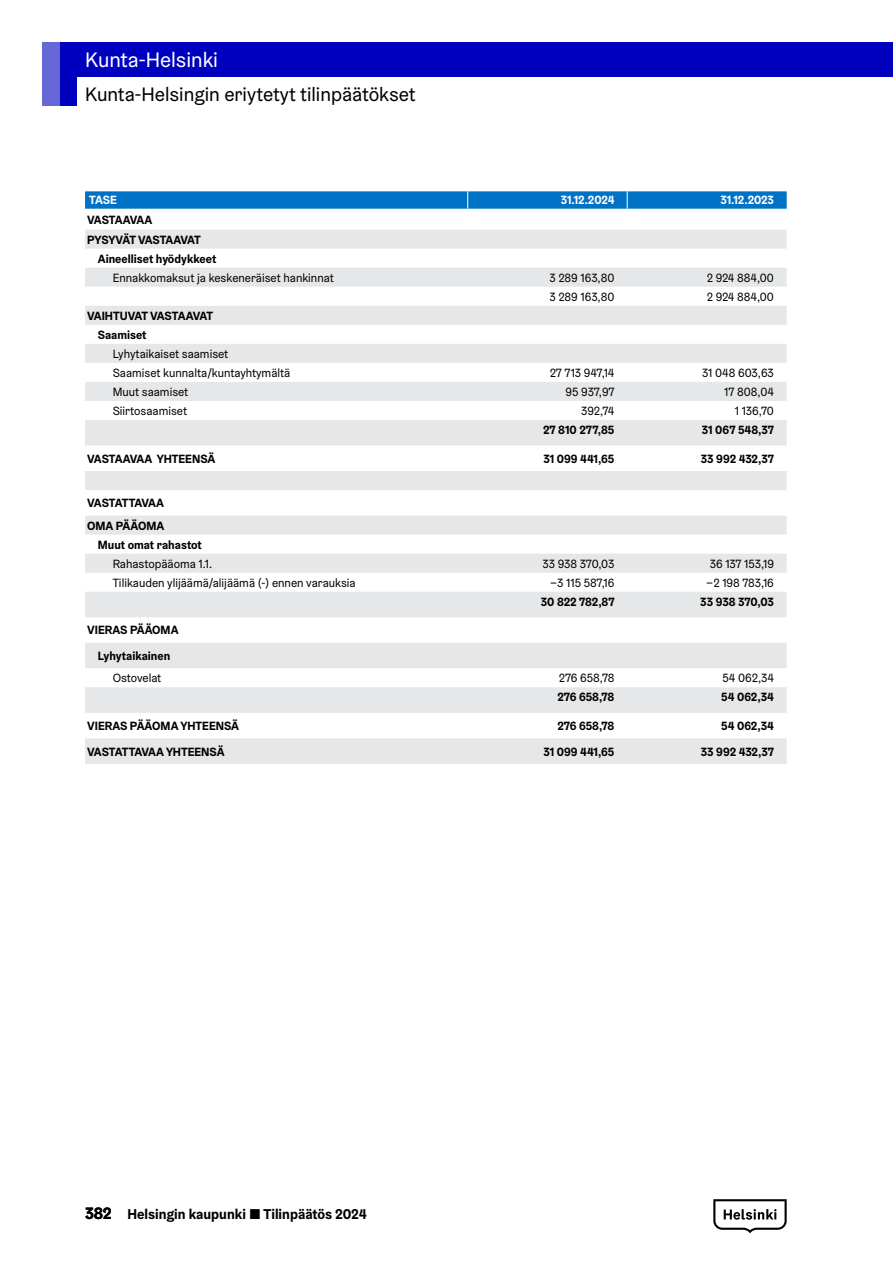
<style>
.page{position:relative;width:893px;height:1263px;background:#fff}
.page>*{position:absolute;margin:0;border:0;box-sizing:border-box;transform-origin:0 0}
.t1{font:21px "Helsinki Grotesk";color:#fff}
.t2{font:19.5px "Helsinki Grotesk";color:#000}
.t3{font:700 14.25px "Helsinki Grotesk";color:#000}
.Taulukko_leipis_3-taso{font:12px "Helsinki Grotesk";color:#000}
.Taulukko_numerot{font:12px "Helsinki Grotesk";color:#000}
.Taulukko_numerot-2{font:700 12px "Helsinki Grotesk";color:#000}
.Taulukko_leipis_1-taso_valiotsake{font:700 12px "Helsinki Grotesk";color:#000}
.Taulukko_leipis_2-taso_valiotsake{font:700 12px "Helsinki Grotesk";color:#000}
.Taulukko_leipis_1-taso_valiotsake-2{font:700 12px "Helsinki Grotesk";letter-spacing:-.035em;color:#000}
.Taulukko_otsakepalkki_otsikko_sar_2-xx{font:700 12px "Helsinki Grotesk";letter-spacing:-.01em;color:#fff}
.Taulukko_leipis_1-taso_valiotsake-3{font:700 12px "Helsinki Grotesk";letter-spacing:-.045em;color:#000}
.Taulukko_leipis_1-taso_valiotsake-4{font:700 12px "Helsinki Grotesk";letter-spacing:-.065em;color:#000}
.Taulukko_otsakepalkki_otsikko_sar_1{font:700 12px "Helsinki Grotesk";color:#fff}
.s1{font-size:16.5px}
.s2{font-weight:400}
</style>
<div class="page">
<svg style="left:713px;top:1199px;width:74px;height:34px"></svg>
<div style="left:43px;top:43px;width:850px;height:34px;background:#0000bf"></div>
<div style="left:43px;top:43px;width:34px;height:63px;background:#0000bf"></div>
<div style="left:43px;top:43px;width:17px;height:63px;background:#6666d8"></div>
<svg style="left:85px;top:230px;width:702px;height:534px;fill:#e7e8e8"></svg>
<svg style="left:85px;top:191px;width:702px;height:18px;background:#0977c8"></svg>
<h1 class="t1" style="left:85px;top:47px;width:134px">Kunta-Helsinki</h1>
<h2 class="t2" style="left:85px;top:82px;width:332px">Kunta-Helsingin eriytetyt tilinpäätökset</h2>
<p class="Taulukko_otsakepalkki_otsikko_sar_1" style="left:89px;top:193px;width:29px">TASE</p>
<p class="Taulukko_otsakepalkki_otsikko_sar_2-xx" style="left:561px;top:193px;width:55px">31.12.2024</p>
<p class="Taulukko_otsakepalkki_otsikko_sar_2-xx" style="left:720px;top:193px;width:55px">31.12.2023</p>
<p class="Taulukko_leipis_1-taso_valiotsake-2" style="left:87px;top:212px;width:67px">VASTAAVAA</p>
<p class="Taulukko_leipis_1-taso_valiotsake-3" style="left:87px;top:232px;width:115px">PYSYVÄT VASTAAVAT</p>
<p class="Taulukko_leipis_2-taso_valiotsake" style="left:98px;top:251px;width:120px">Aineelliset hyödykkeet</p>
<p class="Taulukko_leipis_3-taso" style="left:113px;top:270px;width:223px">Ennakkomaksut ja keskeneräiset hankinnat</p>
<p class="Taulukko_numerot" style="left:549px;top:270px;width:67px">3 289 163,80</p>
<p class="Taulukko_numerot" style="left:707px;top:270px;width:69px">2 924 884,00</p>
<p class="Taulukko_numerot" style="left:549px;top:289px;width:67px">3 289 163,80</p>
<p class="Taulukko_numerot" style="left:707px;top:289px;width:69px">2 924 884,00</p>
<p class="Taulukko_leipis_1-taso_valiotsake-2" style="left:87px;top:308px;width:127px">VAIHTUVAT VASTAAVAT</p>
<p class="Taulukko_leipis_2-taso_valiotsake" style="left:98px;top:327px;width:50px">Saamiset</p>
<p class="Taulukko_leipis_3-taso" style="left:113px;top:346px;width:117px">Lyhytaikaiset saamiset</p>
<p class="Taulukko_leipis_3-taso" style="left:113px;top:365px;width:179px">Saamiset kunnalta/kuntayhtymältä</p>
<p class="Taulukko_numerot" style="left:550px;top:365px;width:66px">27 713 947,14</p>
<p class="Taulukko_numerot" style="left:702px;top:365px;width:73px">31 048 603,63</p>
<p class="Taulukko_leipis_3-taso" style="left:113px;top:384px;width:77px">Muut saamiset</p>
<p class="Taulukko_numerot" style="left:566px;top:384px;width:50px">95 937,97</p>
<p class="Taulukko_numerot" style="left:724px;top:384px;width:51px">17 808,04</p>
<p class="Taulukko_leipis_3-taso" style="left:113px;top:403px;width:76px">Siirtosaamiset</p>
<p class="Taulukko_numerot" style="left:581px;top:403px;width:35px">392,74</p>
<p class="Taulukko_numerot" style="left:735px;top:403px;width:41px">1 136,70</p>
<p class="Taulukko_numerot-2" style="left:543px;top:422px;width:73px">27 810 277,85</p>
<p class="Taulukko_numerot-2" style="left:702px;top:422px;width:74px">31 067 548,37</p>
<p class="Taulukko_leipis_1-taso_valiotsake" style="left:87px;top:451px;width:130px">VASTAAVAA YHTEENSÄ</p>
<p class="Taulukko_numerot-2" style="left:543px;top:451px;width:72px">31 099 441,65</p>
<p class="Taulukko_numerot-2" style="left:701px;top:451px;width:75px">33 992 432,37</p>
<p class="Taulukko_leipis_1-taso_valiotsake-4" style="left:87px;top:495px;width:78px">VASTATTAVAA</p>
<p class="Taulukko_leipis_1-taso_valiotsake" style="left:87px;top:518px;width:79px">OMA PÄÄOMA</p>
<p class="Taulukko_leipis_2-taso_valiotsake" style="left:98px;top:537px;width:105px">Muut omat rahastot</p>
<p class="Taulukko_leipis_3-taso" style="left:113px;top:556px;width:101px">Rahastopääoma 1.1.</p>
<p class="Taulukko_numerot" style="left:542px;top:556px;width:74px">33 938 370,03</p>
<p class="Taulukko_numerot" style="left:710px;top:556px;width:66px">36 137 153,19</p>
<p class="Taulukko_leipis_3-taso" style="left:113px;top:575px;width:245px">Tilikauden ylijäämä/alijäämä (-) ennen varauksia</p>
<p class="Taulukko_numerot" style="left:550px;top:575px;width:66px">−3 115 587,16</p>
<p class="Taulukko_numerot" style="left:706px;top:575px;width:69px">−2 198 783,16</p>
<p class="Taulukko_numerot-2" style="left:541px;top:594px;width:75px">30 822 782,87</p>
<p class="Taulukko_numerot-2" style="left:700px;top:594px;width:75px">33 938 370,03</p>
<p class="Taulukko_leipis_1-taso_valiotsake" style="left:87px;top:623px;width:93px">VIERAS PÄÄOMA</p>
<p class="Taulukko_leipis_2-taso_valiotsake" style="left:98px;top:648px;width:74px">Lyhytaikainen</p>
<p class="Taulukko_leipis_3-taso" style="left:113px;top:670px;width:50px">Ostovelat</p>
<p class="Taulukko_numerot" style="left:559px;top:670px;width:57px">276 658,78</p>
<p class="Taulukko_numerot" style="left:723px;top:670px;width:53px">54 062,34</p>
<p class="Taulukko_numerot-2" style="left:557px;top:689px;width:59px">276 658,78</p>
<p class="Taulukko_numerot-2" style="left:721px;top:689px;width:54px">54 062,34</p>
<p class="Taulukko_leipis_1-taso_valiotsake" style="left:87px;top:718px;width:154px">VIERAS PÄÄOMA YHTEENSÄ</p>
<p class="Taulukko_numerot-2" style="left:557px;top:718px;width:59px">276 658,78</p>
<p class="Taulukko_numerot-2" style="left:721px;top:718px;width:54px">54 062,34</p>
<p class="Taulukko_leipis_1-taso_valiotsake" style="left:87px;top:744px;width:139px">VASTATTAVAA YHTEENSÄ</p>
<p class="Taulukko_numerot-2" style="left:543px;top:744px;width:72px">31 099 441,65</p>
<p class="Taulukko_numerot-2" style="left:701px;top:744px;width:75px">33 992 432,37</p>
<p class="t3" style="left:85px;top:1205px;width:283px"><span class="s1">382</span> Helsingin kaupunki <span class="s2">■</span> Tilinpäätös 2024</p>
</div>
